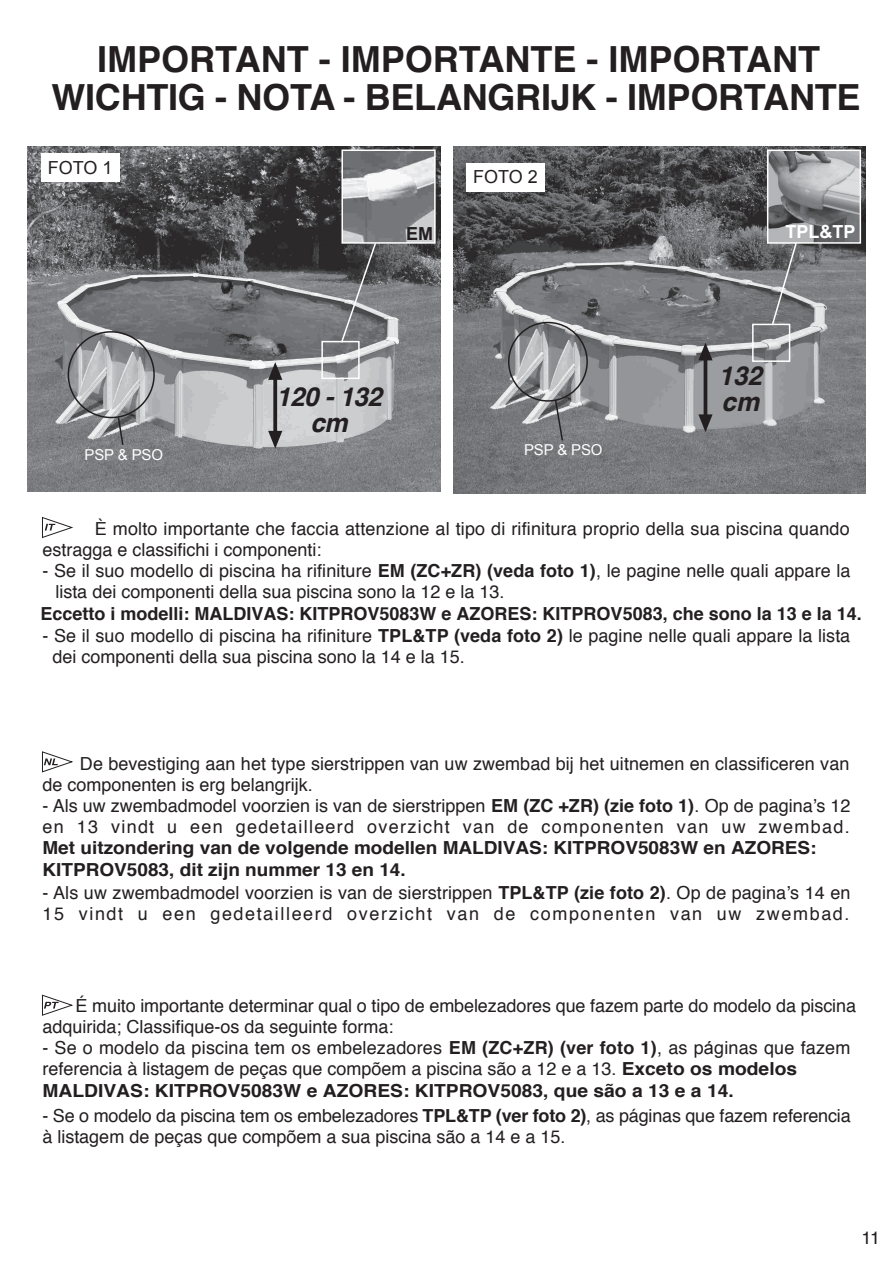
<style>
.page{position:relative;width:893px;height:1263px;background:#fff}
.page>*{position:absolute;margin:0;border:0;box-sizing:border-box;transform-origin:0 0}
.t1{font:700 36px/38.1px "Helvetica";letter-spacing:-.005em;color:#231f20;text-align:center}
.t2{font:italic 700 26.1px/26.1px "Helvetica";letter-spacing:-.02em;color:#231f20;text-align:center}
.t3{font:18px/21px "Helvetica";letter-spacing:.005em;color:#231f20}
.t4{font:18px/21px "Helvetica";letter-spacing:.065em;color:#231f20}
.t5{font:18px/21px "Helvetica";letter-spacing:.08em;color:#231f20}
.t6{font:700 18px/21.6px "Helvetica";color:#231f20;scale:1.06 1}
.t7{font:700 18px "Helvetica";color:#231f20}
.t8{font:18px "Arial";color:#231f20}
.t9{font:700 18px "Arial";color:#fff}
.t10{font:700 18px "Arial";color:#231f20}
.t11{font:15px "Arial";letter-spacing:-.015em;color:#fff}
.s1{font-weight:700}
.s2{font-family:"Arial"}
</style>
<div class="page">
<svg style="left:42px;top:517px;width:31px;height:21px"></svg>
<svg style="left:42px;top:751px;width:31px;height:21px"></svg>
<svg style="left:42px;top:995px;width:31px;height:21px"></svg>
<img style="left:28px;top:146px;width:412px;height:346px">
<div style="left:41px;top:153px;width:78px;height:29px;background:#fff"></div>
<img style="left:344px;top:152px;width:89px;height:89px">
<div style="left:341px;top:149px;width:95px;height:95px;border:2px solid #fff"></div>
<div style="left:321px;top:341px;width:39px;height:38px;border:2px solid #fff"></div>
<svg style="left:340px;top:241px;width:37px;height:103px;background:#6e6f71"></svg>
<img style="left:453px;top:146px;width:412px;height:347px">
<div style="left:466px;top:163px;width:79px;height:28px;background:#fff"></div>
<div style="left:752px;top:324px;width:38px;height:38px;border:2px solid #fff"></div>
<svg style="left:770px;top:244px;width:29px;height:83px;background:#7c7d7f"></svg>
<img style="left:770px;top:153px;width:88px;height:88px">
<div style="left:767px;top:150px;width:94px;height:94px;border:2px solid #fff"></div>
<svg style="left:273px;top:380px;width:4px;height:51px"></svg>
<svg style="left:268px;top:362px;width:14px;height:18px"></svg>
<svg style="left:268px;top:431px;width:14px;height:18px"></svg>
<hr style="left:704px;top:359px;width:3px;height:57px;background:#231f20">
<svg style="left:698px;top:343px;width:15px;height:17px"></svg>
<svg style="left:698px;top:414px;width:15px;height:18px"></svg>
<div style="left:68px;top:331px;width:87px;height:87px;border:2px solid #231f20;border-radius:50%"></div>
<svg style="left:117px;top:416px;width:8px;height:31px"></svg>
<div style="left:508px;top:322px;width:80px;height:80px;border:2px solid #231f20;border-radius:50%"></div>
<svg style="left:554px;top:398px;width:10px;height:44px"></svg>
<h1 class="t1" style="left:51px;top:41px;width:811px">IMPORTANT - IMPORTANTE - IMPORTANT<br>WICHTIG - NOTA - BELANGRIJK - IMPORTANTE</h1>
<p class="t8" style="left:48px;top:156px;width:66px">FOTO 1</p>
<p class="t10" style="left:406px;top:221px;width:28px">EM</p>
<p class="t8" style="left:473px;top:165px;width:66px">FOTO 2</p>
<h2 class="t2" style="left:276px;top:384px;width:107px">120 - 132 cm</h2>
<p class="t11" style="left:85px;top:444px;width:80px">PSP &amp; PSO</p>
<p class="t11" style="left:524px;top:440px;width:80px">PSP &amp; PSO</p>
<p class="t9" style="left:786px;top:220px;width:72px">TPL&amp;TP</p>
<h2 class="t2" style="left:719px;top:363px;width:45px;text-align:left">132 cm</h2>
<p class="t3" style="left:42px;top:519px;width:809px;text-indent:53px">È molto importante che faccia attenzione al tipo di rifinitura proprio della sua piscina quando estragga e classifichi i componenti:</p>
<p class="t3" style="left:56px;top:561px;width:796px;text-indent:-13px">- Se il suo modello di piscina ha rifiniture <span class="s1">EM (ZC+ZR) (veda foto 1)</span>, le pagine nelle quali appare la lista dei componenti della sua piscina sono la 12 e la 13.</p>
<p class="t7" style="left:41px;top:599px;width:823px">Eccetto i modelli: MALDIVAS: KITPROV5083W e AZORES: KITPROV5083, che sono la 13 e la 14.</p>
<p class="t3" style="left:53px;top:625px;width:799px;text-indent:-10px">- Se il suo modello di piscina ha rifiniture <span class="s1">TPL&amp;TP (veda foto 2)</span> le pagine nelle quali appare la lista dei componenti della sua piscina sono la 14 e la 15.</p>
<p class="t3" style="left:43px;top:753px;width:808px;text-indent:37px">De bevestiging aan het type sierstrippen van uw zwembad bij het uitnemen en classificeren van de componenten is erg belangrijk.</p>
<p class="t4" style="left:43px;top:795px;width:809px">- Als uw zwembadmodel voorzien is van de sierstrippen <span class="s1">EM (ZC +ZR) (zie foto 1)</span>. Op de paginaʼs 12 en 13 vindt u een gedetailleerd overzicht van de componenten van uw zwembad.</p>
<p class="t6" style="left:42px;top:837px;width:732px">Met uitzondering van de volgende modellen MALDIVAS: KITPROV5083W en AZORES:<br>KITPROV5083, dit zijn nummer 13 en 14.</p>
<p class="t5" style="left:42px;top:882px;width:809px">- Als uw zwembadmodel voorzien is van de sierstrippen <span class="s1">TPL&amp;TP (zie foto 2)</span>. Op de paginaʼs 14 en<br>15 vindt u een gedetailleerd overzicht van de componenten van uw zwembad.</p>
<p class="t3" style="left:42px;top:996px;width:815px;text-indent:33px">É muito importante determinar qual o tipo de embelezadores que fazem parte do modelo da piscina adquirida; Classifique-os da seguinte forma:</p>
<p class="t3" style="left:42px;top:1037px;width:809px">- Se o modelo da piscina tem os embelezadores <span class="s1">EM (ZC+ZR) (ver foto 1)</span>, as p<span class="s2">á</span>ginas que fazem referencia à listagem de peças que compõem a piscina são a 12 e a 13. <span class="s1">Exceto os modelos<br>MALDIVAS: KITPROV5083W e AZORES: KITPROV5083, que são a 13 e a 14.</span></p>
<p class="t3" style="left:42px;top:1105px;width:810px">- Se o modelo da piscina tem os embelezadores <span class="s1">TPL&amp;TP (ver foto 2)</span>, as páginas que fazem referencia à listagem de peças que compõem a sua piscina são a 14 e a 15.</p>
<p class="t3" style="left:861px;top:1227px;width:20px">11</p>
</div>
